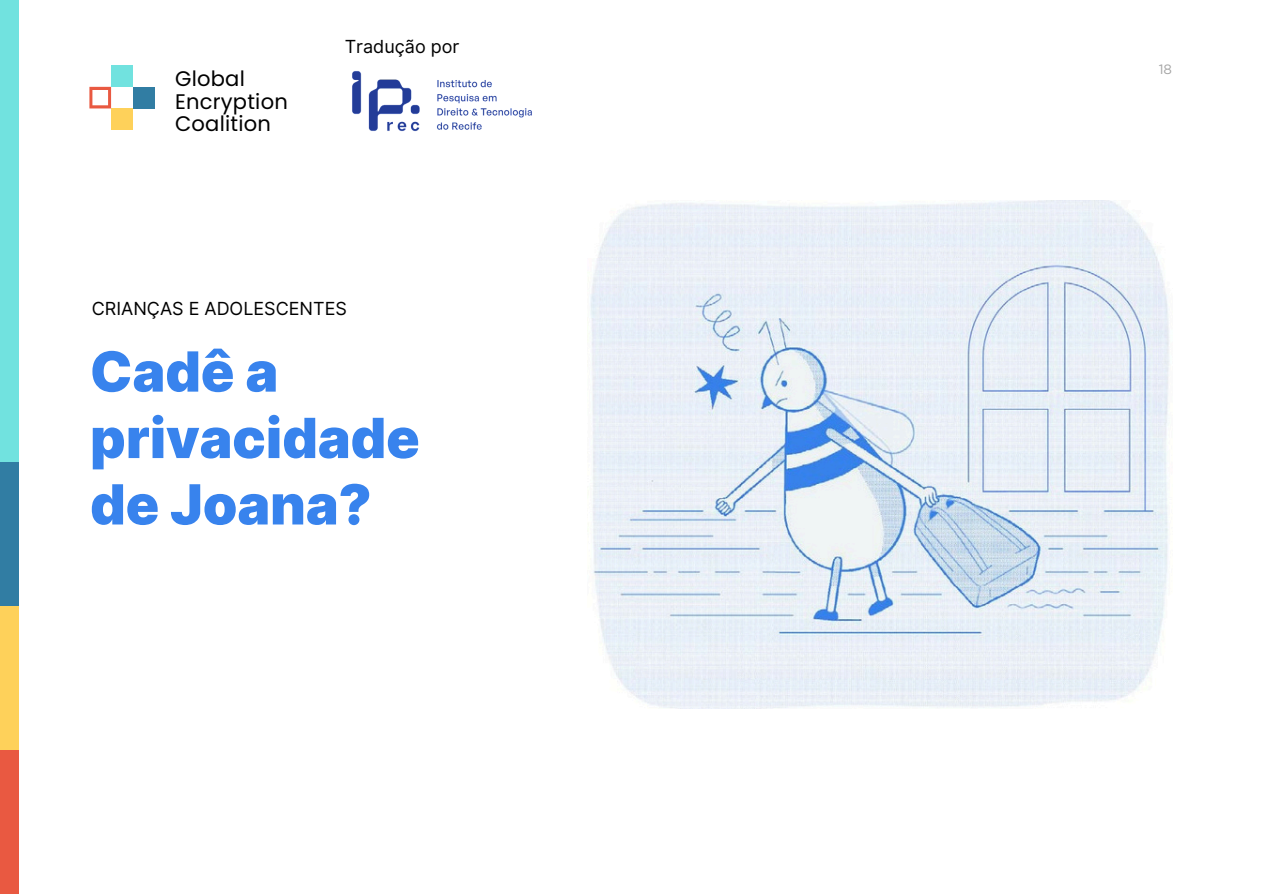
<style>
.page{position:relative;width:1263px;height:894px;background:#fff}
.page>*{position:absolute;margin:0;border:0;box-sizing:border-box;transform-origin:0 0}
.t1{font:900 55.35px/66.3px "Inter";color:#3883ed}
.t2{font:21px/22.5px "Poppins";letter-spacing:.01em;color:#000}
.t3{font:18px "Inter";color:#000}
.t4{font:13.5px "Gotham";color:#a3a3a3}
</style>
<div class="page">
<div style="left:0;top:0;width:18px;height:893px;background:#71e2df"></div>
<div style="left:0;top:749px;width:18px;height:144px;background:#e95941"></div>
<div style="left:0;top:462px;width:18px;height:144px;background:#317da3"></div>
<div style="left:0;top:606px;width:18px;height:143px;background:#fed15a"></div>
<div style="left:111px;top:108px;width:22px;height:22px;background:#fed15a"></div>
<div style="left:133px;top:87px;width:21px;height:21px;background:#317da3"></div>
<div style="left:111px;top:65px;width:22px;height:22px;background:#71e2df"></div>
<svg style="left:89px;top:87px;width:22px;height:21px"></svg>
<img style="left:590px;top:200px;width:580px;height:508px">
<img style="left:352px;top:71px;width:180px;height:61px">
<p class="t2" style="left:175px;top:67px;width:114px">Global<br>Encryption<br>Coalition</p>
<p class="t3" style="left:345px;top:36px;width:116px">Tradução por</p>
<h3 class="t3" style="left:92px;top:297px;width:257px">CRIANÇAS E ADOLESCENTES</h3>
<p class="t1" style="left:90px;top:338px;width:331px">Cadê a privacidade de Joana?</p>
<h2 class="t4" style="left:1159px;top:61px;width:15px">18</h2>
</div>
